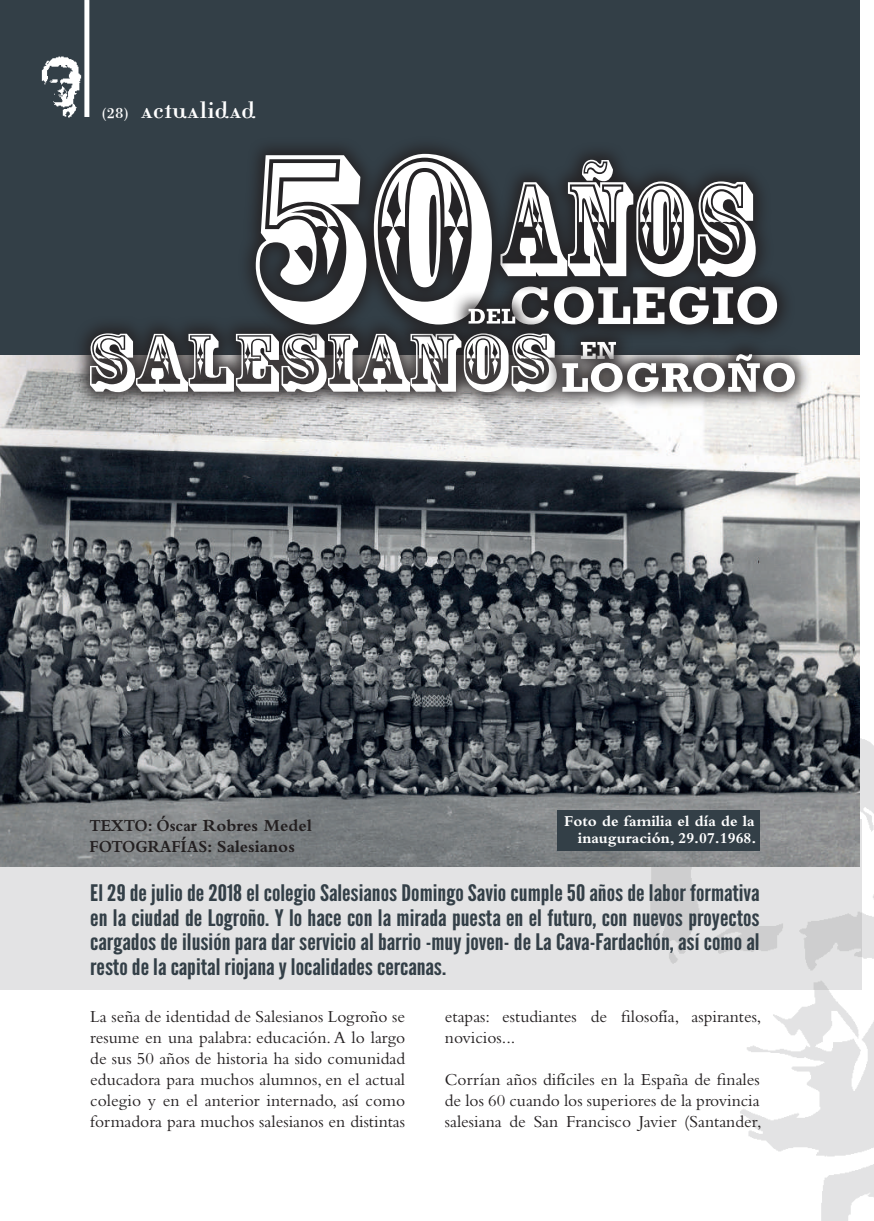
<style>
.page{position:relative;width:874px;height:1221px;background:#fff}
.page>*{position:absolute;margin:0;border:0;box-sizing:border-box;transform-origin:0 0}
.t1{font:24.5px "Katrina";color:#fff}
.t2{font:22.75px/24.5px "League Gothic";color:#333f47;text-align:justify;scale:1.15 1}
.t3{font:17.5px/21px "Bembo Std";color:#231f20;text-align:justify}
.t4{font:700 17.5px/21px "Bembo Std";color:#231f20;scale:.9 1}
.t5{font:700 15.75px/17.5px "Bembo Std";color:#fff;text-align:right}
.s1{font-size:15.75px}
</style>
<div class="page">
<img style="left:640px;top:708px;width:233px;height:512px">
<svg style="left:0;top:819px;width:861px;height:170px;background:#e0e0e1"></svg>
<div style="left:0;top:0;width:858px;height:696px;background:#333f47"></div>
<img style="left:0;top:355px;width:858px;height:511px">
<div style="left:493px;top:268px;width:302px;height:75px;background:#231f20;opacity:.87"></div>
<div style="left:71px;top:315px;width:503px;height:95px;background:#231f20;opacity:.87"></div>
<svg style="left:90px;top:333px;width:466px;height:59px"></svg>
<div style="left:237px;top:136px;width:273px;height:207px;background:#231f20;opacity:.87"></div>
<div style="left:450px;top:290px;width:83px;height:52px;background:#231f20;opacity:.87"></div>
<svg style="left:256px;top:154px;width:520px;height:170px"></svg>
<div style="left:562px;top:323px;width:71px;height:54px;background:#2b3035"></div>
<div style="left:544px;top:336px;width:269px;height:74px;background:#231f20;opacity:.87"></div>
<svg style="left:562px;top:342px;width:232px;height:50px"></svg>
<div style="left:84px;top:0;width:5px;height:117px;background:#fff"></div>
<img style="left:41px;top:56px;width:40px;height:62px">
<div style="left:557px;top:810px;width:202px;height:41px;background:#333f47"></div>
<h1 class="t1" style="left:102px;top:96px;width:156px"><span class="s1">(28)</span> actualidad</h1>
<p class="t4" style="left:89px;top:814px;width:248px">TEXTO: Óscar Robres Medel<br>FOTOGRAFÍAS: Salesianos</p>
<p class="t5" style="left:564px;top:812px;width:193px">Foto de familia el día de la inauguración, 29.07.1968.</p>
<p class="t2" style="left:90px;top:881px;width:583px">El 29 de julio de 2018 el colegio Salesianos Domingo Savio cumple 50 años de labor formativa en la ciudad de Logroño. Y lo hace con la mirada puesta en el futuro, con nuevos proyectos cargados de ilusión para dar servicio al barrio -muy joven- de La Cava-Fardachón, así como al resto de la capital riojana y localidades cercanas.</p>
<p class="t3" style="left:90px;top:1005px;width:316px">La seña de identidad de Salesianos Logroño se resume en una palabra: educación. A lo largo de sus 50 años de historia ha sido comunidad educadora para muchos alumnos, en el actual colegio y en el anterior internado, así como formadora para muchos salesianos en distintas</p>
<p class="t3" style="left:444px;top:1005px;width:318px">etapas: estudiantes de filosofía, aspirantes, novicios...</p>
<p class="t3" style="left:444px;top:1068px;width:318px">Corrían años difíciles en la España de finales de los 60 cuando los superiores de la provincia salesiana de San Francisco Javier (Santander,</p>
</div>
